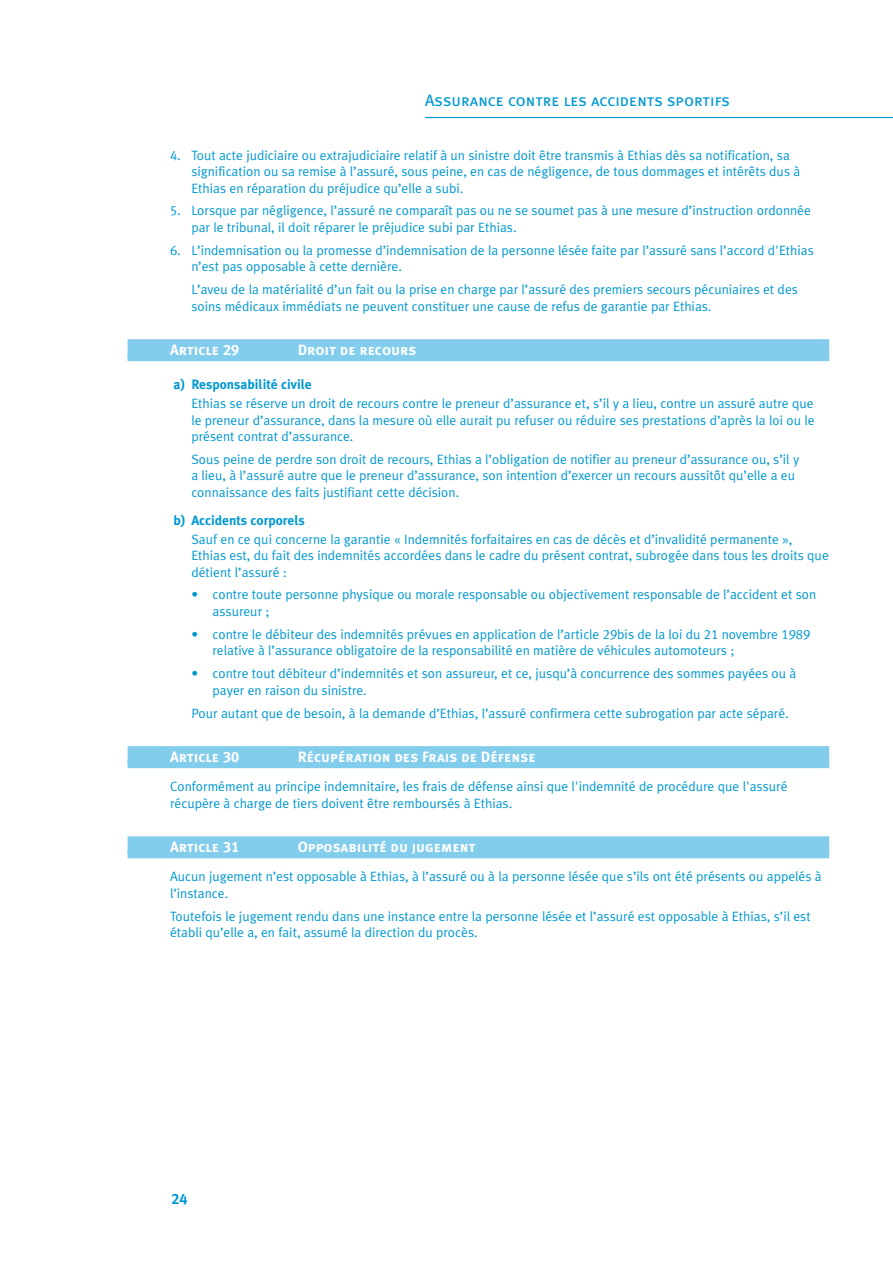
<style>
.page{position:relative;width:893px;height:1263px;background:#fff}
.page>*{position:absolute;margin:0;border:0;box-sizing:border-box;transform-origin:0 0}
.t1{font:16.5px "Meta Ethias Book Caps";color:#0098d2}
.t2{font:15px "Meta Ethias Bold Caps";color:#fff}
.t3{font:15px "Meta Ethias Bold Caps";color:#0098d2}
.t4{font:13.5px/16.5px "Meta Ethias Normal";color:#0098d2}
.t5{font:700 13.5px "Meta Ethias";color:#0098d2}
</style>
<div class="page">
<hr style="left:425px;top:117px;width:468px;height:1px;background:#0098d2">
<div style="left:128px;top:339px;width:701px;height:18px;background:#82ccec"></div>
<div style="left:128px;top:353px;width:701px;height:8px;background:#82ccec"></div>
<div style="left:128px;top:746px;width:701px;height:18px;background:#82ccec"></div>
<div style="left:128px;top:760px;width:701px;height:8px;background:#82ccec"></div>
<div style="left:128px;top:836px;width:701px;height:18px;background:#82ccec"></div>
<div style="left:128px;top:850px;width:701px;height:8px;background:#82ccec"></div>
<p class="t1" style="left:425px;top:91px;width:306px">Assurance contre les accidents sportifs</p>
<p class="t4" style="left:191px;top:146px;width:610px;text-indent:-21px">4. Tout acte judiciaire ou extrajudiciaire relatif à un sinistre doit être transmis à Ethias dès sa notification, sa signification ou sa remise à l’assuré, sous peine, en cas de négligence, de tous dommages et intérêts dus à<br>Ethias en réparation du préjudice qu’elle a subi.</p>
<p class="t4" style="left:191px;top:202px;width:621px;text-indent:-21px">5. Lorsque par négligence, l’assuré ne comparaît pas ou ne se soumet pas à une mesure d’instruction ordonnée par le tribunal, il doit réparer le préjudice subi par Ethias.</p>
<p class="t4" style="left:191px;top:242px;width:624px;text-indent:-21px">6. L’indemnisation ou la promesse d’indemnisation de la personne lésée faite par l’assuré sans l’accord d'Ethias n’est pas opposable à cette dernière.</p>
<p class="t4" style="left:191px;top:281px;width:608px">L’aveu de la matérialité d’un fait ou la prise en charge par l’assuré des premiers secours pécuniaires et des soins médicaux immédiats ne peuvent constituer une cause de refus de garantie par Ethias.</p>
<p class="t2" style="left:170px;top:341px;width:71px">Article 29</p>
<p class="t2" style="left:298px;top:341px;width:120px">Droit de recours</p>
<p class="t5" style="left:173px;top:377px;width:140px">a) Responsabilité civile</p>
<p class="t4" style="left:191px;top:395px;width:625px;text-align:justify">Ethias se réserve un droit de recours contre le preneur d’assurance et, s’il y a lieu, contre un assuré autre que le preneur d’assurance, dans la mesure où elle aurait pu refuser ou réduire ses prestations d’après la loi ou le présent contrat d’assurance.</p>
<p class="t4" style="left:191px;top:451px;width:609px">Sous peine de perdre son droit de recours, Ethias a l’obligation de notifier au preneur d’assurance ou, s’il y a lieu, à l’assuré autre que le preneur d’assurance, son intention d’exercer un recours aussitôt qu’elle a eu connaissance des faits justifiant cette décision.</p>
<p class="t5" style="left:173px;top:512px;width:133px">b) Accidents corporels</p>
<p class="t4" style="left:191px;top:530px;width:639px">Sauf en ce qui concerne la garantie « Indemnités forfaitaires en cas de décès et d’invalidité permanente »,<br>Ethias est, du fait des indemnités accordées dans le cadre du présent contrat, subrogée dans tous les droits que détient l’assuré :</p>
<p class="t4" style="left:213px;top:586px;width:605px;text-indent:-21px">• contre toute personne physique ou morale responsable ou objectivement responsable de l’accident et son assureur ;</p>
<p class="t4" style="left:213px;top:626px;width:599px;text-indent:-21px">• contre le débiteur des indemnités prévues en application de l’article 29bis de la loi du 21 novembre 1989 relative à l’assurance obligatoire de la responsabilité en matière de véhicules automoteurs ;</p>
<p class="t4" style="left:213px;top:665px;width:585px;text-indent:-21px">• contre tout débiteur d’indemnités et son assureur, et ce, jusqu’à concurrence des sommes payées ou à payer en raison du sinistre.</p>
<p class="t4" style="left:191px;top:704px;width:599px">Pour autant que de besoin, à la demande d’Ethias, l’assuré confirmera cette subrogation par acte séparé.</p>
<p class="t2" style="left:170px;top:748px;width:71px">Article 30</p>
<p class="t2" style="left:298px;top:748px;width:240px">Récupération des Frais de Défense</p>
<p class="t4" style="left:170px;top:778px;width:619px">Conformément au principe indemnitaire, les frais de défense ainsi que l'indemnité de procédure que l'assuré récupère à charge de tiers doivent être remboursés à Ethias.</p>
<p class="t2" style="left:170px;top:838px;width:71px">Article 31</p>
<p class="t2" style="left:298px;top:838px;width:179px">Opposabilité du jugement</p>
<p class="t4" style="left:170px;top:868px;width:653px">Aucun jugement n’est opposable à Ethias, à l’assuré ou à la personne lésée que s’ils ont été présents ou appelés à l’instance.</p>
<p class="t4" style="left:170px;top:908px;width:642px">Toutefois le jugement rendu dans une instance entre la personne lésée et l’assuré est opposable à Ethias, s’il est établi qu’elle a, en fait, assumé la direction du procès.</p>
<p class="t3" style="left:172px;top:1190px;width:18px">24</p>
</div>
